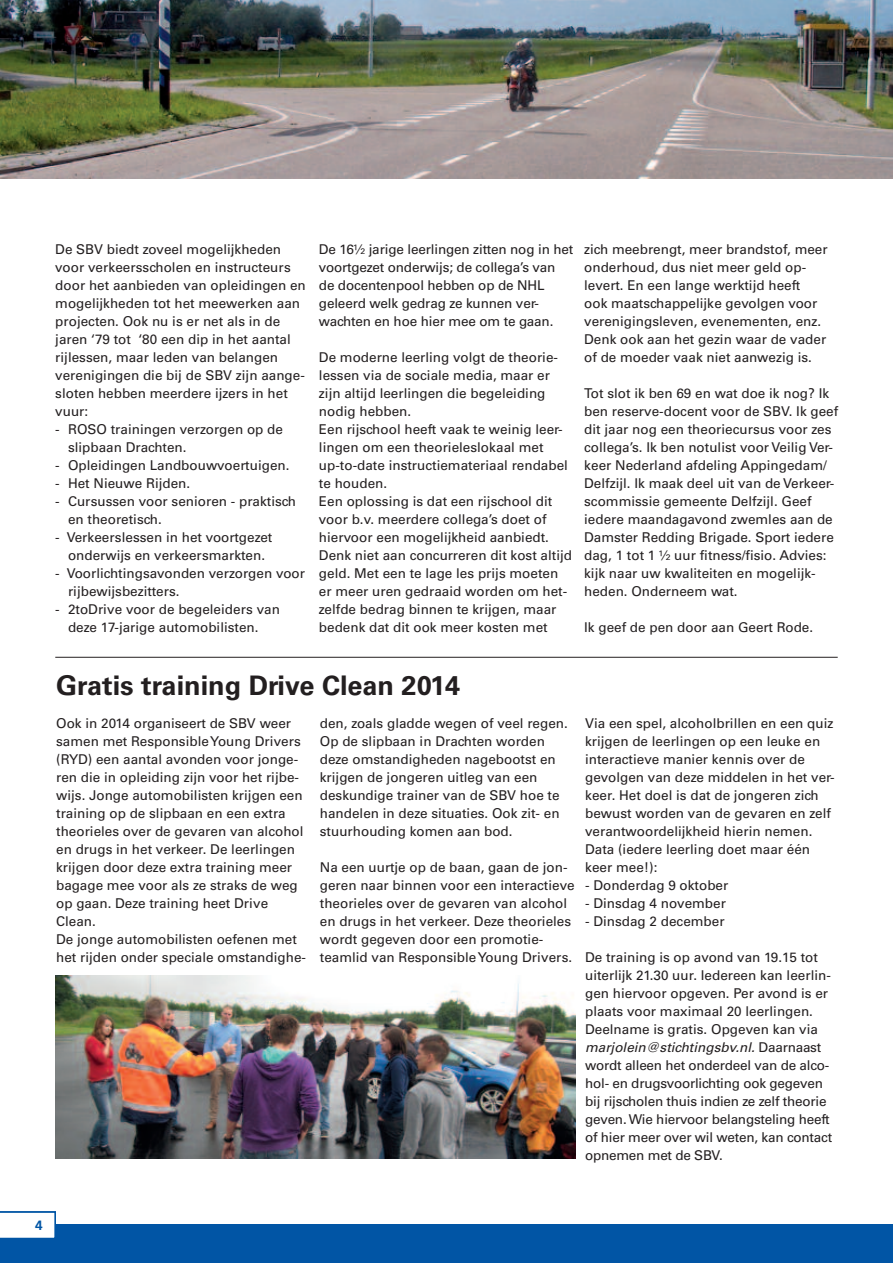
<style>
.page{position:relative;width:893px;height:1263px;background:#fff}
.page>*{position:absolute;margin:0;border:0;box-sizing:border-box;transform-origin:0 0}
.t1{font:700 27px "Univers LT Std";color:#231f20}
.t2{font:13.5px/18px "Univers LT Std";color:#231f20}
.t3{font:700 13.5px "Frutiger LT Std";color:#0155a5}
.s1{font-style:italic}
</style>
<div class="page">
<div style="left:0;top:1225px;width:893px;height:38px;background:#0155a5"></div>
<svg style="left:0;top:1212px;width:55px;height:26px"></svg>
<img style="left:0;top:0;width:893px;height:179px">
<hr style="left:55px;top:657px;width:783px;height:1px;background:#231f20">
<img style="left:56px;top:975px;width:519px;height:184px">
<p class="t2" style="left:55px;top:241px;width:252px">De SBV biedt zoveel mogelijkheden voor verkeersscholen en instructeurs door het aanbieden van opleidingen en mogelijkheden tot het meewerken aan projecten. Ook nu is er net als in de jaren ‘79 tot ‘80 een dip in het aantal rijlessen, maar leden van belangen verenigingen die bij de SBV zijn aange&shy;sloten hebben meerdere ijzers in het vuur:</p>
<p class="t2" style="left:68px;top:421px;width:217px;text-indent:-13px">- ROSO trainingen verzorgen op de slipbaan Drachten.</p>
<p class="t2" style="left:55px;top:457px;width:236px">- Opleidingen Landbouwvoertuigen.</p>
<p class="t2" style="left:55px;top:475px;width:137px">- Het Nieuwe Rijden.</p>
<p class="t2" style="left:68px;top:493px;width:230px;text-indent:-13px">- Cursussen voor senioren - praktisch en theoretisch.</p>
<p class="t2" style="left:55px;top:529px;width:219px;text-align:center">- Verkeerslessen in het voortgezet onderwijs en verkeersmarkten.</p>
<p class="t2" style="left:68px;top:565px;width:239px;text-indent:-13px">- Voorlichtingsavonden verzorgen voor rijbewijsbezitters.</p>
<p class="t2" style="left:68px;top:601px;width:213px;text-indent:-13px">- 2toDrive voor de begeleiders van deze 17-jarige automobilisten.</p>
<p class="t2" style="left:319px;top:241px;width:256px">De 16½ jarige leerlingen zitten nog in het voortgezet onderwijs; de collega’s van de docentenpool hebben op de NHL geleerd welk gedrag ze kunnen ver&shy;wachten en hoe hier mee om te gaan.</p>
<p class="t2" style="left:319px;top:349px;width:255px">De moderne leerling volgt de theorie&shy;lessen via de sociale media, maar er zijn altijd leerlingen die begeleiding nodig hebben.<br>Een rijschool heeft vaak te weinig leer&shy;lingen om een theorieleslokaal met up-to-date instructiemateriaal rendabel te houden.<br>Een oplossing is dat een rijschool dit voor b.v. meerdere collega’s doet of hiervoor een mogelijkheid aanbiedt.<br>Denk niet aan concurreren dit kost altijd geld. Met een te lage les prijs moeten er meer uren gedraaid worden om het&shy;zelfde bedrag binnen te krijgen, maar bedenk dat dit ook meer kosten met</p>
<p class="t2" style="left:584px;top:241px;width:245px">zich meebrengt, meer brandstof, meer onderhoud, dus niet meer geld op&shy;levert. En een lange werktijd heeft<br>ook maatschappelijke gevolgen voor verenigingsleven, evenementen, enz.<br>Denk ook aan het gezin waar de vader of de moeder vaak niet aanwezig is.</p>
<p class="t2" style="left:584px;top:385px;width:256px">Tot slot ik ben 69 en wat doe ik nog? Ik ben reserve-docent voor de SBV. Ik geef dit jaar nog een theoriecursus voor zes collega’s. Ik ben notulist voor Veilig Ver&shy;keer Nederland afdeling Appingedam/ Delfzijl. Ik maak deel uit van de Verkeer&shy;scommissie gemeente Delfzijl. Geef iedere maandagavond zwemles aan de Damster Redding Brigade. Sport iedere dag, 1 tot 1 ½ uur fitness/fisio. Advies: kijk naar uw kwaliteiten en mogelijk&shy;heden. Onderneem wat.</p>
<p class="t2" style="left:584px;top:619px;width:230px">Ik geef de pen door aan Geert Rode.</p>
<h1 class="t1" style="left:56px;top:676px;width:406px">Gratis training Drive Clean 2014</h1>
<p class="t2" style="left:56px;top:715px;width:251px">Ook in 2014 organiseert de SBV weer samen met ResponsibleYoung Drivers (RYD) een aantal avonden voor jonge&shy;ren die in opleiding zijn voor het rijbe&shy;wijs. Jonge automobilisten krijgen een training op de slipbaan en een extra theorieles over de gevaren van alcohol en drugs in het verkeer. De leerlingen krijgen door deze extra training meer bagage mee voor als ze straks de weg op gaan. Deze training heet Drive Clean.<br>De jonge automobilisten oefenen met het rijden onder speciale omstandighe-</p>
<p class="t2" style="left:320px;top:715px;width:250px">den, zoals gladde wegen of veel regen.<br>Op de slipbaan in Drachten worden deze omstandigheden nagebootst en krijgen de jongeren uitleg van een deskundige trainer van de SBV hoe te handelen in deze situaties. Ook zit- en stuurhouding komen aan bod.</p>
<p class="t2" style="left:320px;top:859px;width:256px">Na een uurtje op de baan, gaan de jon&shy;geren naar binnen voor een interactieve theorieles over de gevaren van alcohol en drugs in het verkeer. Deze theorieles wordt gegeven door een promotie&shy;teamlid van ResponsibleYoung Drivers.</p>
<p class="t2" style="left:585px;top:715px;width:251px">Via een spel, alcoholbrillen en een quiz krijgen de leerlingen op een leuke en interactieve manier kennis over de gevolgen van deze middelen in het ver&shy;keer. Het doel is dat de jongeren zich bewust worden van de gevaren en zelf verantwoordelijkheid hierin nemen.<br>Data (iedere leerling doet maar één keer mee!):</p>
<p class="t2" style="left:585px;top:877px;width:145px">- Donderdag 9 oktober</p>
<p class="t2" style="left:585px;top:895px;width:142px">- Dinsdag 4 november</p>
<p class="t2" style="left:585px;top:913px;width:141px">- Dinsdag 2 december</p>
<p class="t2" style="left:585px;top:949px;width:249px">De training is op avond van 19.15 tot uiterlijk 21.30 uur. Iedereen kan leerlin&shy;gen hiervoor opgeven. Per avond is er plaats voor maximaal 20 leerlingen.<br>Deelname is gratis. Opgeven kan via <span class="s1">marjolein@stichtingsbv.nl.</span> Daarnaast wordt alleen het onderdeel van de alco&shy;hol- en drugsvoorlichting ook gegeven bij rijscholen thuis indien ze zelf theorie geven. Wie hiervoor belangsteling heeft of hier meer over wil weten, kan contact opnemen met de SBV.</p>
<p class="t3" style="left:35px;top:1219px;width:9px">4</p>
</div>
